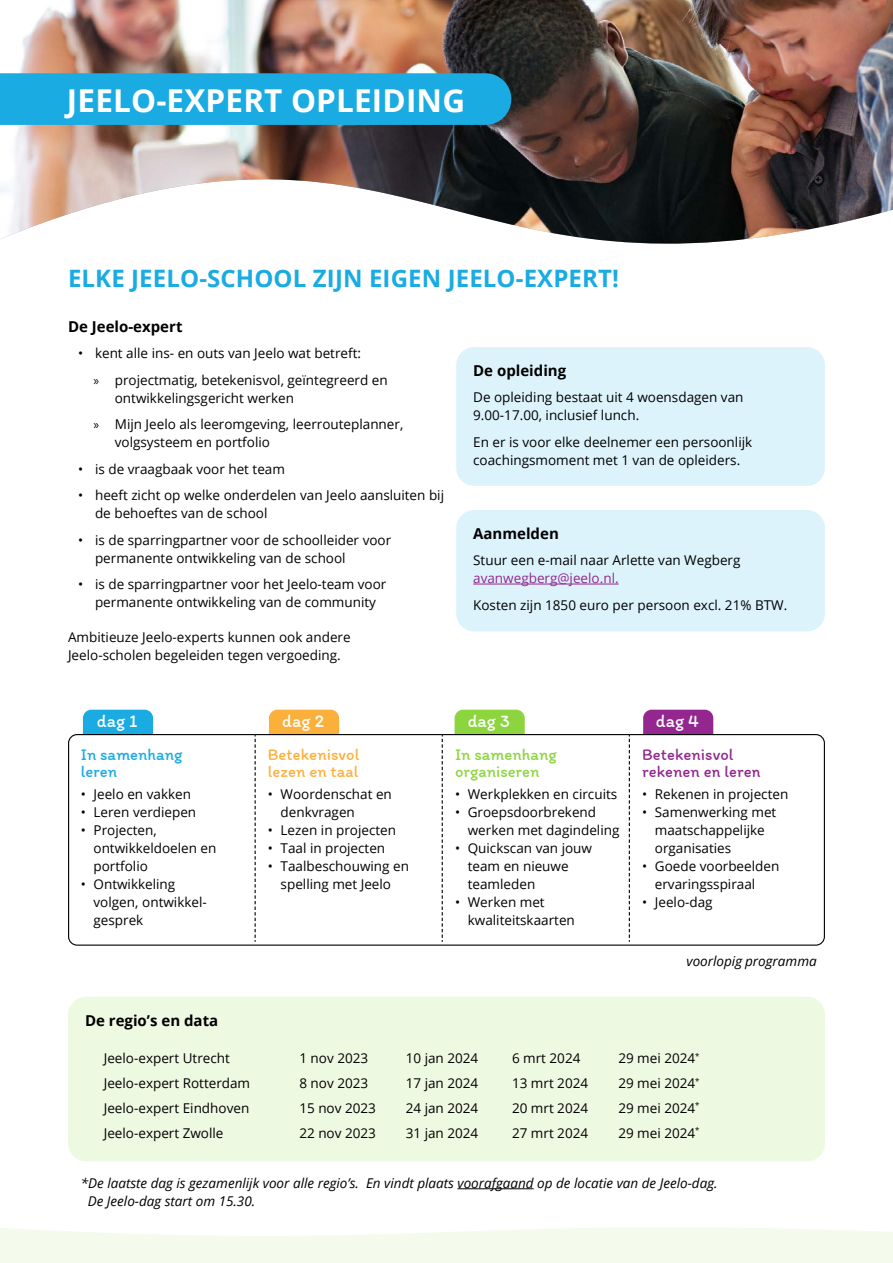
<style>
.page{position:relative;width:893px;height:1263px;background:#fff}
.page>*{position:absolute;margin:0;border:0;box-sizing:border-box;transform-origin:0 0}
.t1{font:700 31.5px "Open Sans";letter-spacing:.005em;color:#fff}
.t2{font:700 24px "Open Sans";letter-spacing:.005em;color:#19abe2}
.t3{font:18px "Itim";color:#fff}
.t4{font:16.5px/16.5px "Itim";letter-spacing:.005em;color:#93278f}
.t5{font:16.5px/16.5px "Itim";letter-spacing:.005em;color:#fbb03b}
.t6{font:16.5px/16.5px "Itim";letter-spacing:.005em;color:#8cd53f}
.t7{font:16.5px/16.5px "Itim";letter-spacing:.005em;color:#19abe2}
.t8{font:700 15px "Open Sans";color:#000}
.t9{font:13.5px/18px "Open Sans";color:#000}
.t10{font:italic 13.5px/18px "Open Sans";color:#000}
.t11{font:13.5px "Open Sans";color:#93278f}
.s1{font-family:"Myriad Pro"}
</style>
<div class="page">
<img style="left:0;top:0;width:893px;height:244px">
<div style="left:0;top:73px;width:511px;height:52px;background:#19abe2"></div>
<div style="left:68px;top:997px;width:757px;height:164px;background:#eef9e2;border-radius:18px"></div>
<hr style="left:457px;top:1188px;width:77px;height:1px;background:#000">
<div style="left:83px;top:710px;width:70px;height:24px;background:#19abe2"></div>
<div style="left:269px;top:710px;width:70px;height:24px;background:#fbb03b"></div>
<div style="left:455px;top:710px;width:70px;height:24px;background:#8cd53f"></div>
<div style="left:643px;top:710px;width:70px;height:24px;background:#93278f"></div>
<div style="left:68px;top:734px;width:757px;height:212px;border:1px solid #000;border-radius:9px"></div>
<svg style="left:255px;top:735px;width:1px;height:207px"></svg>
<svg style="left:442px;top:735px;width:1px;height:207px"></svg>
<svg style="left:629px;top:735px;width:1px;height:207px"></svg>
<div style="left:456px;top:347px;width:369px;height:139px;background:#ddf3fb;border-radius:18px"></div>
<div style="left:456px;top:510px;width:369px;height:121px;background:#ddf3fb;border-radius:18px"></div>
<hr style="left:473px;top:584px;width:146px;height:1px;background:#93278f">
<svg style="left:0;top:1227px;width:893px;height:36px;background:#f5fbee"></svg>
<h1 class="t1" style="left:67px;top:78px;width:400px">JEELO-EXPERT OPLEIDING</h1>
<h2 class="t2" style="left:68px;top:261px;width:552px">ELKE JEELO-SCHOOL ZIJN EIGEN JEELO-EXPERT!</h2>
<p class="t8" style="left:68px;top:316px;width:116px">De Jeelo-expert</p>
<p class="t9" style="left:94px;top:340px;width:296px;line-height:26.5px;text-indent:-16px">• kent alle ins- en outs van Jeelo wat betreft:<br><span class="s1">»</span> projectmatig, betekenisvol, geïntegreerd en</p>
<p class="t9" style="left:94px;top:384px;width:311px;line-height:26.5px;text-indent:21px">ontwikkelingsgericht werken<br><span class="s1">»</span> Mijn Jeelo als leeromgeving, leerrouteplanner,</p>
<p class="t9" style="left:115px;top:433px;width:157px">volgsysteem en portfolio</p>
<p class="t9" style="left:78px;top:459px;width:208px">• is de vraagbaak voor het team</p>
<p class="t9" style="left:95px;top:486px;width:351px;text-indent:-17px">• heeft zicht op welke onderdelen van Jeelo aansluiten bij de behoeftes van de school</p>
<p class="t9" style="left:95px;top:530px;width:298px;text-indent:-17px">• is de sparringpartner voor de schoolleider voor permanente ontwikkeling van de school</p>
<p class="t9" style="left:78px;top:575px;width:310px;text-align:center">• is de sparringpartner voor het Jeelo-team voor permanente ontwikkeling van de community</p>
<p class="t9" style="left:68px;top:628px;width:284px">Ambitieuze Jeelo-experts kunnen ook andere<br>Jeelo-scholen begeleiden tegen vergoeding.</p>
<p class="t8" style="left:473px;top:359px;width:95px">De opleiding</p>
<p class="t9" style="left:473px;top:388px;width:272px">De opleiding bestaat uit 4 woensdagen van<br>9.00-17.00, inclusief lunch.</p>
<p class="t9" style="left:473px;top:432px;width:281px">En er is voor elke deelnemer een persoonlijk coachingsmoment met 1 van de opleiders.</p>
<p class="t8" style="left:473px;top:522px;width:87px">Aanmelden</p>
<p class="t9" style="left:473px;top:551px;width:269px">Stuur een e-mail naar Arlette van Wegberg</p>
<p class="t11" style="left:473px;top:569px;width:147px">avanwegberg@jeelo.nl.</p>
<p class="t9" style="left:473px;top:595px;width:316px">Kosten zijn 1850 euro per persoon excl. 21% BTW.</p>
<h3 class="t3" style="left:97px;top:710px;width:42px">dag 1</h3>
<h3 class="t3" style="left:282px;top:710px;width:43px">dag 2</h3>
<h3 class="t3" style="left:468px;top:710px;width:44px">dag 3</h3>
<h3 class="t3" style="left:656px;top:710px;width:45px">dag 4</h3>
<p class="t7" style="left:81px;top:747px;width:103px">In samenhang leren</p>
<p class="t9" style="left:81px;top:784px;width:112px">• Jeelo en vakken</p>
<p class="t9" style="left:81px;top:802px;width:117px">• Leren verdiepen</p>
<p class="t9" style="left:94px;top:820px;width:124px;text-indent:-13px">• Projecten, ontwikkeldoelen en portfolio</p>
<p class="t9" style="left:94px;top:874px;width:115px;text-indent:-13px">• Ontwikkeling volgen, ontwikkel&shy;gesprek</p>
<p class="t5" style="left:268px;top:747px;width:93px">Betekenisvol lezen en taal</p>
<p class="t9" style="left:281px;top:784px;width:113px;text-indent:-13px">• Woordenschat en denkvragen</p>
<p class="t9" style="left:268px;top:820px;width:130px">• Lezen in projecten</p>
<p class="t9" style="left:268px;top:838px;width:119px">• Taal in projecten</p>
<p class="t9" style="left:268px;top:856px;width:143px;text-align:center">• Taalbeschouwing en spelling met Jeelo</p>
<p class="t6" style="left:455px;top:747px;width:103px">In samenhang organiseren</p>
<p class="t9" style="left:455px;top:784px;width:164px">• Werkplekken en circuits</p>
<p class="t9" style="left:468px;top:802px;width:153px;text-indent:-13px">• Groepsdoorbrekend werken met dagindeling</p>
<p class="t9" style="left:468px;top:838px;width:126px;text-indent:-13px">• Quickscan van jouw team en nieuwe teamleden</p>
<p class="t9" style="left:468px;top:892px;width:109px;text-indent:-13px">• Werken met kwaliteitskaarten</p>
<p class="t4" style="left:642px;top:747px;width:120px">Betekenisvol rekenen en leren</p>
<p class="t9" style="left:642px;top:784px;width:148px">• Rekenen in projecten</p>
<p class="t9" style="left:655px;top:802px;width:123px;text-indent:-13px">• Samenwerking met maatschappelijke organisaties</p>
<p class="t9" style="left:655px;top:856px;width:126px;text-indent:-13px">• Goede voorbeelden ervaringsspiraal</p>
<p class="t9" style="left:642px;top:892px;width:72px">• Jeelo-dag</p>
<p class="t10" style="left:686px;top:951px;width:132px">voorlopig programma</p>
<p class="t8" style="left:85px;top:1010px;width:135px">De regio’s en data</p>
<p class="t9" style="left:104px;top:1049px;width:128px">Jeelo-expert Utrecht</p>
<p class="t9" style="left:299px;top:1049px;width:70px">1 nov 2023</p>
<p class="t9" style="left:406px;top:1049px;width:74px">10 jan 2024</p>
<p class="t9" style="left:512px;top:1049px;width:70px">6 mrt 2024</p>
<p class="t9" style="left:618px;top:1049px;width:83px">29 mei 2024<sup>*</sup></p>
<p class="t9" style="left:104px;top:1074px;width:148px">Jeelo-expert Rotterdam</p>
<p class="t9" style="left:299px;top:1074px;width:70px">8 nov 2023</p>
<p class="t9" style="left:406px;top:1074px;width:74px">17 jan 2024</p>
<p class="t9" style="left:512px;top:1074px;width:78px">13 mrt 2024</p>
<p class="t9" style="left:618px;top:1074px;width:83px">29 mei 2024<sup>*</sup></p>
<p class="t9" style="left:104px;top:1099px;width:147px">Jeelo-expert Eindhoven</p>
<p class="t9" style="left:299px;top:1099px;width:78px">15 nov 2023</p>
<p class="t9" style="left:406px;top:1099px;width:74px">24 jan 2024</p>
<p class="t9" style="left:512px;top:1099px;width:78px">20 mrt 2024</p>
<p class="t9" style="left:618px;top:1099px;width:83px">29 mei 2024<sup>*</sup></p>
<p class="t9" style="left:104px;top:1123px;width:121px">Jeelo-expert Zwolle</p>
<p class="t9" style="left:299px;top:1123px;width:78px">22 nov 2023</p>
<p class="t9" style="left:406px;top:1123px;width:74px">31 jan 2024</p>
<p class="t9" style="left:512px;top:1123px;width:78px">27 mrt 2024</p>
<p class="t9" style="left:618px;top:1123px;width:83px">29 mei 2024<sup>*</sup></p>
<p class="t10" style="left:88px;top:1173px;width:631px;text-indent:-7px">*De laatste dag is gezamenlijk voor alle regio’s. En vindt plaats voorafgaand op de locatie van de Jeelo-dag.<br>De Jeelo-dag start om 15.30.</p>
</div>
